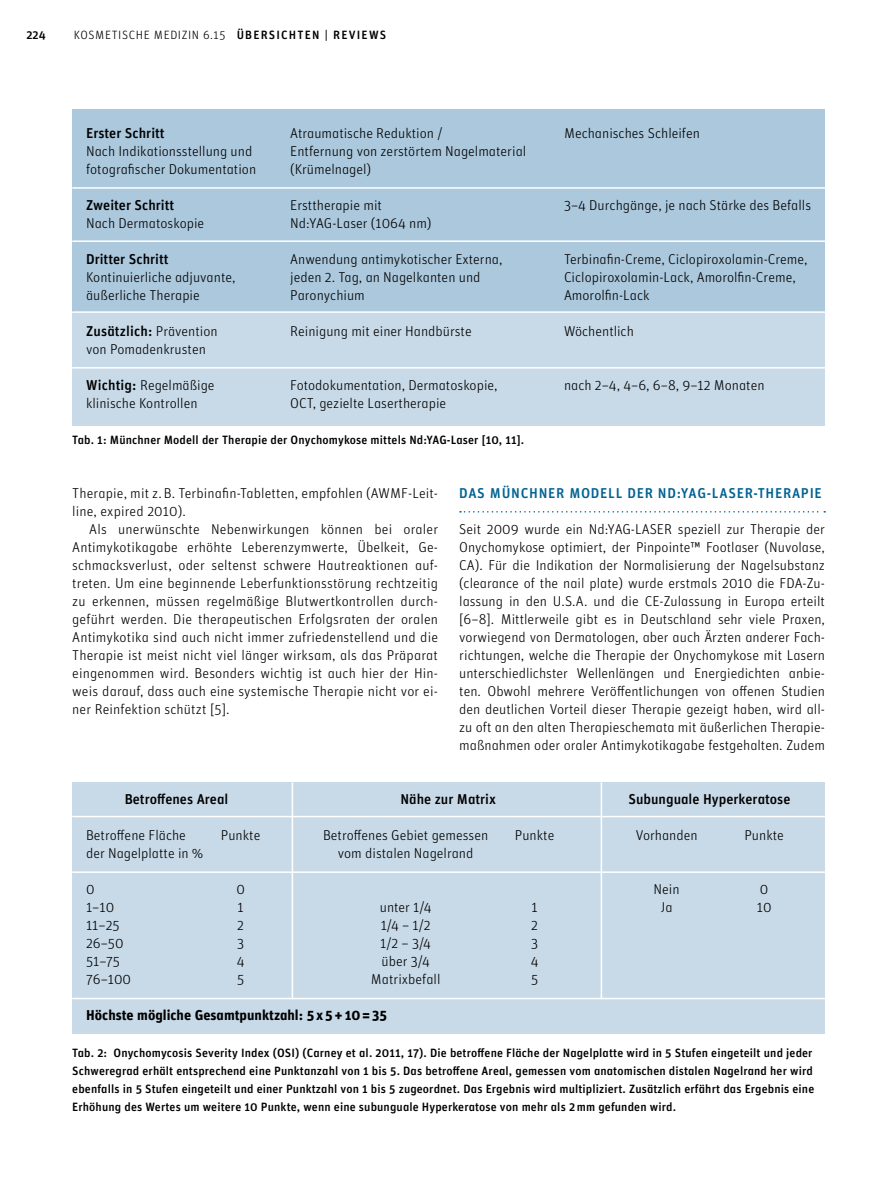
<style>
.page{position:relative;width:893px;height:1191px;background:#fff}
.page>*{position:absolute;margin:0;border:0;box-sizing:border-box;transform-origin:0 0}
.t1{font:14.25px/18px "Unit Light Alternate";color:#000}
.t2{font:14.25px "Unit Medium Alternate";color:#000}
.t3{font:14.25px "Unit Medium Alternate";letter-spacing:.05em;color:#006293}
.t4{font:14.25px "Unit Bold Alternate";color:#000}
.t5{font:12px/18px "Unit Medium Alternate";letter-spacing:.01em;color:#000}
.t6{font:12px "Unit Light Alternate";letter-spacing:.05em;color:#000}
.s1{font-family:"Unit Medium Alternate"}
</style>
<div class="page">
<svg style="left:460px;top:511px;width:365px;height:1px"></svg>
<div style="left:72px;top:109px;width:753px;height:317px;background:#c8dae8"></div>
<div style="left:72px;top:109px;width:753px;height:203px;background:#acc8dd"></div>
<div style="left:72px;top:782px;width:753px;height:251px;background:#c8dae8"></div>
<hr style="left:72px;top:187px;width:753px;height:2px;background:#fff">
<hr style="left:72px;top:240px;width:753px;height:2px;background:#fff">
<hr style="left:72px;top:311px;width:753px;height:2px;background:#fff">
<hr style="left:72px;top:871px;width:753px;height:2px;background:#fff">
<hr style="left:72px;top:816px;width:753px;height:1px;background:#fff">
<hr style="left:72px;top:367px;width:753px;height:1px;background:#fff">
<hr style="left:72px;top:997px;width:753px;height:2px;background:#fff">
<hr style="left:292px;top:782px;width:1px;height:217px;background:#fff">
<hr style="left:601px;top:782px;width:1px;height:217px;background:#fff">
<p class="t5" style="left:26px;top:26px;width:21px">224</p>
<p class="t6" style="left:74px;top:28px;width:232px">Kosmetische M edizin 6.15 <span class="s1">Übe rsi chten</span></p>
<p class="t5" style="left:325px;top:26px;width:63px">| Reviews</p>
<p class="t1" style="left:86px;top:124px;width:172px"><span class="s1">Erster Schritt<br></span>Nach I ndikationsstellung und fotografischer Dokumentation</p>
<p class="t1" style="left:86px;top:196px;width:120px"><span class="s1">Zweiter Schritt<br></span>Nach Dermatoskopie</p>
<p class="t1" style="left:86px;top:250px;width:151px"><span class="s1">Dritter Schritt<br></span>Kontinuierliche adjuvante, äußerliche Therapie</p>
<p class="t1" style="left:86px;top:322px;width:133px"><span class="s1">Zusätzlich:</span> Prävention von Pomadenkrusten</p>
<p class="t1" style="left:86px;top:376px;width:130px"><span class="s1">Wichtig:</span> Regelmäßige klinische Kontrollen</p>
<p class="t1" style="left:290px;top:124px;width:238px">Atraumatische Reduktion /<br>Entfernung von zerstörtem Nagelmaterial (Krümelnagel)</p>
<p class="t1" style="left:290px;top:196px;width:143px">Ersttherapie mit<br>N d:YAG-Laser (1064 nm)</p>
<p class="t1" style="left:290px;top:250px;width:214px">Anwendung antimykotischer Externa, jeden 2. Tag, an Nagelkanten und<br>Paronychium</p>
<p class="t1" style="left:290px;top:322px;width:183px">Reinigung mit einer Handbürste</p>
<p class="t1" style="left:290px;top:376px;width:209px">Fotodokumentation, Dermatoskopie,<br>OCT, gezielte Lasertherapie</p>
<p class="t5" style="left:72px;top:431px;width:453px">Tab. 1: Münchner Modell der Therapie der Onychomykose mittels Nd:YAG-Laser [10, 11].</p>
<p class="t1" style="left:564px;top:124px;width:137px">Mechanisches Schleifen</p>
<p class="t1" style="left:564px;top:196px;width:249px">3–4 Durchgänge, je nach Stärke des Befalls</p>
<p class="t1" style="left:564px;top:250px;width:245px">Terbinafin-Creme, Ciclopiroxolamin-Creme,<br>Ciclopiroxolamin-Lack, Amorolfin-Creme,<br>Amorolfin-Lack</p>
<p class="t1" style="left:564px;top:322px;width:71px">Wöchentlich</p>
<p class="t1" style="left:564px;top:376px;width:202px">nach 2–4, 4–6, 6–8, 9–12 Monaten</p>
<p class="t1" style="left:72px;top:484px;width:367px">Therapie, mit z. B. Terbinafin-Tabletten, empfohlen (AWM F-Leit-</p>
<p class="t1" style="left:72px;top:502px;width:115px">line, expired 2010).</p>
<p class="t1" style="left:89px;top:520px;width:350px">Als unerwünschte Nebenwirkungen können bei oraler</p>
<p class="t1" style="left:72px;top:538px;width:367px">Antimykotikagabe erhöhte Leberenzymwerte, Übelkeit, Ge-</p>
<p class="t1" style="left:72px;top:556px;width:367px">schmacksverlust, oder seltenst schwere Hautreaktionen auf-</p>
<p class="t1" style="left:72px;top:574px;width:367px">treten. Um eine beginnende Leberfunktionsstörung rechtzeitig</p>
<p class="t1" style="left:72px;top:592px;width:367px">zu erkennen, müssen regelmäßige Blutwertkontrollen durch-</p>
<p class="t1" style="left:72px;top:610px;width:367px">geführt werden. Die therapeutischen Erfolgsraten der oralen</p>
<p class="t1" style="left:72px;top:628px;width:367px">Antimykotika sind auch nicht immer zufriedenstellend und die</p>
<p class="t1" style="left:72px;top:646px;width:367px">Therapie ist meist nicht viel länger wirksam, als das Präparat</p>
<p class="t1" style="left:72px;top:664px;width:367px">eingenommen wird. Besonders wichtig ist auch hier der H in-</p>
<p class="t1" style="left:72px;top:682px;width:367px">weis darauf, dass auch eine systemische Therapie nicht vor ei-</p>
<p class="t1" style="left:72px;top:700px;width:159px">ner Reinfektion schützt [5].</p>
<p class="t3" style="left:459px;top:485px;width:41px">Das Mün</p>
<p class="t3" style="left:521px;top:485px;width:59px">chner Modell</p>
<p class="t3" style="left:627px;top:485px;width:189px">der Nd:YAG-Laser-Therapie</p>
<p class="t1" style="left:459px;top:520px;width:191px">Seit 2009 wurde ein Nd:YAG-LASER</p>
<p class="t1" style="left:459px;top:520px;width:367px;text-align:justify;text-indent:219px">speziell zur Therapie der Onychomykose optimiert, der Pinpointe™ Footlaser (N uvolase, CA). Für die I ndikation der Normalisierung der Nagelsubstanz (clearance of the nail plate) wurde erstmals 2010 die FDA-Zu&shy;lassung in den U.S.A. und die CE-Zulassung in Europa erteilt [6–8]. Mittlerweile gibt es in Deutschland sehr viele Praxen, vorwiegend von Dermatologen, aber auch Ärzten anderer Fach&shy;richtungen, welche die Therapie der Onychomykose mit Lasern unterschiedlichster Wellenlängen und Energiedichten anbie&shy;ten. Obwohl mehrere Veröffentlichungen von offenen Studien den deutlichen Vorteil dieser Therapie gezeigt haben, wird all&shy;zu oft an den alten Therapieschemata mit äußerlichen Therapie&shy;maßnahmen oder oraler Antimykotikagabe festgehalten. Zudem</p>
<p class="t2" style="left:125px;top:790px;width:105px">Betroffenes Areal</p>
<p class="t2" style="left:400px;top:790px;width:97px">Nähe zur Matrix</p>
<p class="t2" style="left:628px;top:790px;width:164px">Subunguale Hyperkeratose</p>
<p class="t1" style="left:86px;top:826px;width:101px">Betroffene Fläche</p>
<p class="t1" style="left:221px;top:826px;width:41px">Punkte</p>
<p class="t1" style="left:323px;top:826px;width:167px">Betroffenes Gebiet gemessen</p>
<p class="t1" style="left:515px;top:826px;width:41px">Punkte</p>
<p class="t1" style="left:636px;top:826px;width:63px">Vorhanden</p>
<p class="t1" style="left:744px;top:826px;width:41px">Punkte</p>
<p class="t1" style="left:86px;top:843px;width:119px">der Nagelplatte in %</p>
<p class="t1" style="left:338px;top:843px;width:137px">vom distalen Nagelrand</p>
<p class="t1" style="left:86px;top:879px;width:10px">0</p>
<p class="t1" style="left:236px;top:879px;width:10px">0</p>
<p class="t1" style="left:406px;top:879px;width:65px">N</p>
<p class="t1" style="left:662px;top:879px;width:19px">ein</p>
<p class="t1" style="left:760px;top:879px;width:10px">0</p>
<p class="t1" style="left:86px;top:897px;width:30px">1–10</p>
<p class="t1" style="left:238px;top:897px;width:8px">1</p>
<p class="t1" style="left:380px;top:897px;width:53px">unter 1/4</p>
<p class="t1" style="left:532px;top:897px;width:8px">1</p>
<p class="t1" style="left:661px;top:897px;width:13px">Ja</p>
<p class="t1" style="left:757px;top:897px;width:16px">10</p>
<p class="t1" style="left:86px;top:915px;width:35px">11–25</p>
<p class="t1" style="left:237px;top:915px;width:8px">2</p>
<p class="t1" style="left:381px;top:915px;width:51px">1/4 – 1/2</p>
<p class="t1" style="left:531px;top:915px;width:8px">2</p>
<p class="t1" style="left:86px;top:933px;width:39px">26–50</p>
<p class="t1" style="left:237px;top:933px;width:9px">3</p>
<p class="t1" style="left:380px;top:933px;width:52px">1/2 – 3/4</p>
<p class="t1" style="left:531px;top:933px;width:9px">3</p>
<p class="t1" style="left:86px;top:951px;width:35px">51–75</p>
<p class="t1" style="left:237px;top:951px;width:9px">4</p>
<p class="t1" style="left:382px;top:951px;width:50px">über 3/4</p>
<p class="t1" style="left:531px;top:951px;width:9px">4</p>
<p class="t1" style="left:86px;top:969px;width:47px">76–100</p>
<p class="t1" style="left:237px;top:969px;width:77px">5 M</p>
<p class="t1" style="left:382px;top:969px;width:60px">atrixbefall</p>
<p class="t1" style="left:531px;top:969px;width:9px">5</p>
<p class="t4" style="left:86px;top:1006px;width:302px">Höchste mögliche Gesamtpunktzahl: 5x5+10=35</p>
<p class="t5" style="left:72px;top:1043px;width:743px">Tab. 2: Onychomycosis Severity Index (OSI) (Carney et al. 2011, 17). Die betroffene Fläche der Nagelplatte wird in 5 Stufen eingeteilt und jeder Schweregrad erhält entsprechend eine Punktanzahl von 1 bis 5. Das betroffene Areal, gemessen vom anatomischen distalen Nagelrand her wird ebenfalls in 5 Stufen eingeteilt und einer Punktzahl von 1 bis 5 zugeordnet. Das Ergebnis wird multipliziert. Zusätzlich erfährt das Ergebnis eine Erhöhung des Wertes um weitere 10 Punkte, wenn eine subunguale Hyperkeratose von mehr als 2mm gefunden wird.</p>
</div>
